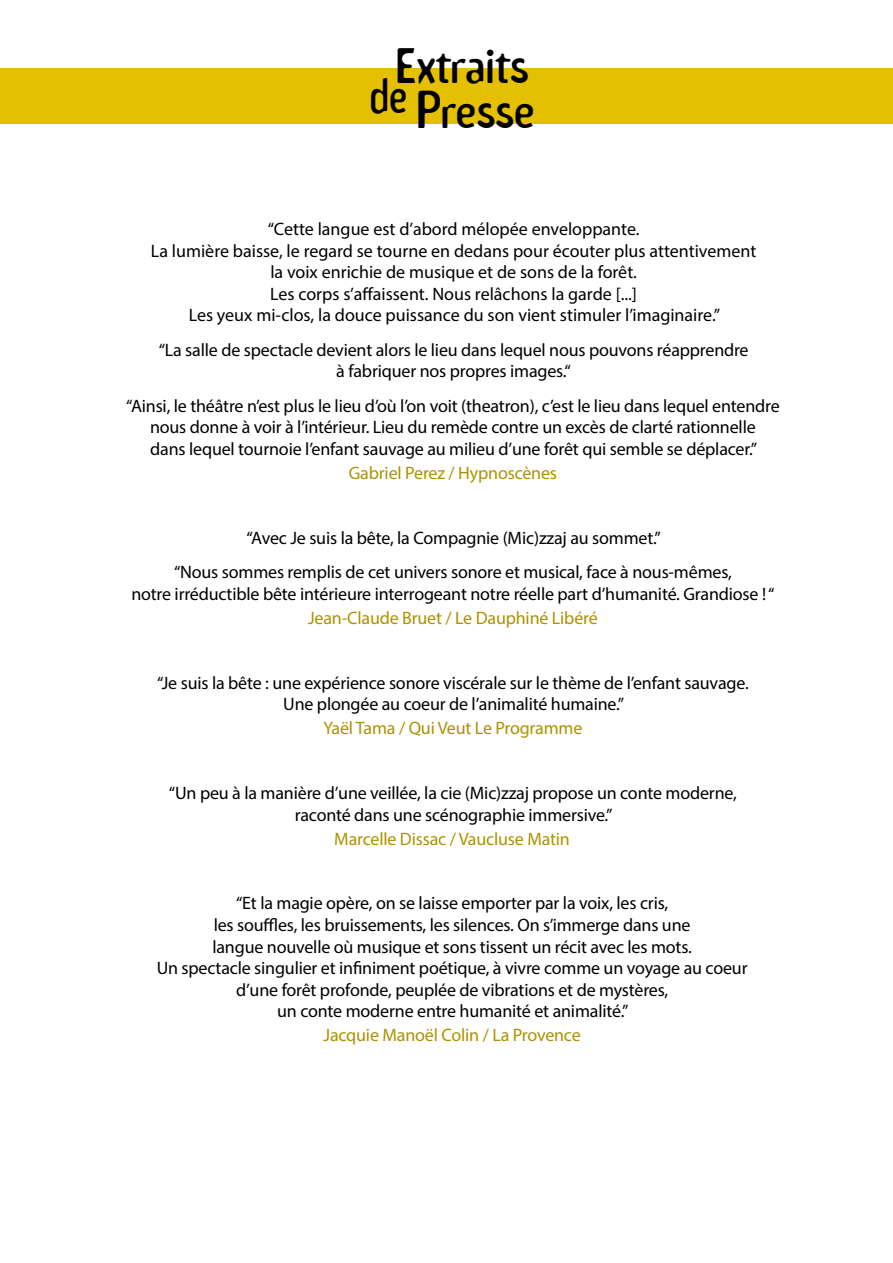
<style>
.page{position:relative;width:893px;height:1263px;background:#fff}
.page>*{position:absolute;margin:0;border:0;box-sizing:border-box;transform-origin:0 0}
.t1{font:45.45px "Amoebia Sans";letter-spacing:-.02em;color:#000}
.t2{font:45.45px "Amoebia Sans";letter-spacing:-.02em;color:#000;scale:.87 1}
.t3{font:18px/21.6px "Myriad Pro";letter-spacing:-.01em;color:#000;text-align:center}
.t4{font:18px "Myriad Pro";letter-spacing:-.01em;color:#ac9200}
.s1{font-size:50.85px}
</style>
<div class="page">
<div style="left:0;top:68px;width:893px;height:55px;background:#e4c000"></div>
<h1 class="t1" style="left:395px;top:42px;width:135px">Extraits</h1>
<h1 class="t2" style="left:369px;top:73px;width:85px">de <span class="s1">P</span></h1>
<h1 class="t1" style="left:441px;top:87px;width:96px">resse</h1>
<p class="t3" style="left:151px;top:218px;width:607px">“Cette langue est d’abord mélopée enveloppante.<br>La lumière baisse, le regard se tourne en dedans pour écouter plus attentivement la voix enrichie de musique et de sons de la forêt.<br>Les corps s’affaissent. Nous relâchons la garde [...]<br>Les yeux mi-clos, la douce puissance du son vient stimuler l’imaginaire.”</p>
<p class="t3" style="left:159px;top:339px;width:591px">“La salle de spectacle devient alors le lieu dans lequel nous pouvons réapprendre à fabriquer nos propres images.“</p>
<p class="t3" style="left:126px;top:395px;width:655px">“Ainsi, le théâtre n’est plus le lieu d’où l’on voit (theatron), c’est le lieu dans lequel entendre nous donne à voir à l’intérieur. Lieu du remède contre un excès de clarté rationnelle<br>dans lequel tournoie l’enfant sauvage au milieu d’une forêt qui semble se déplacer.”</p>
<p class="t4" style="left:349px;top:462px;width:210px">Gabriel Perez / Hypnoscènes</p>
<p class="t3" style="left:174px;top:520px;width:559px;line-height:34.3px">“Avec Je suis la bête, la Compagnie (Mic)zzaj au sommet.”<br>“Nous sommes remplis de cet univers sonore et musical, face à nous-mêmes,</p>
<p class="t3" style="left:131px;top:583px;width:645px">notre irréductible bête intérieure interrogeant notre réelle part d’humanité. Grandiose ! “</p>
<p class="t4" style="left:308px;top:607px;width:291px">Jean-Claude Bruet / Le Dauphiné Libéré</p>
<p class="t3" style="left:157px;top:671px;width:593px">“Je suis la bête : une expérience sonore viscérale sur le thème de l’enfant sauvage.<br>Une plongée au coeur de l’animalité humaine.”</p>
<p class="t4" style="left:323px;top:717px;width:261px">Yaël Tama / Qui Veut Le Programme</p>
<p class="t3" style="left:169px;top:782px;width:569px">“Un peu à la manière d’une veillée, la cie (Mic)zzaj propose un conte moderne, raconté dans une scénographie immersive.”</p>
<p class="t4" style="left:334px;top:827px;width:237px">Marcelle Dissac / Vaucluse Matin</p>
<p class="t3" style="left:157px;top:892px;width:592px">“Et la magie opère, on se laisse emporter par la voix, les cris,<br>les souffles, les bruissements, les silences. On s’immerge dans une<br>langue nouvelle où musique et sons tissent un récit avec les mots.<br>Un spectacle singulier et infiniment poétique, à vivre comme un voyage au coeur d’une forêt profonde, peuplée de vibrations et de mystères,<br>un conte moderne entre humanité et animalité.”</p>
<p class="t4" style="left:323px;top:1024px;width:259px">Jacquie Manoël Colin / La Provence</p>
</div>
